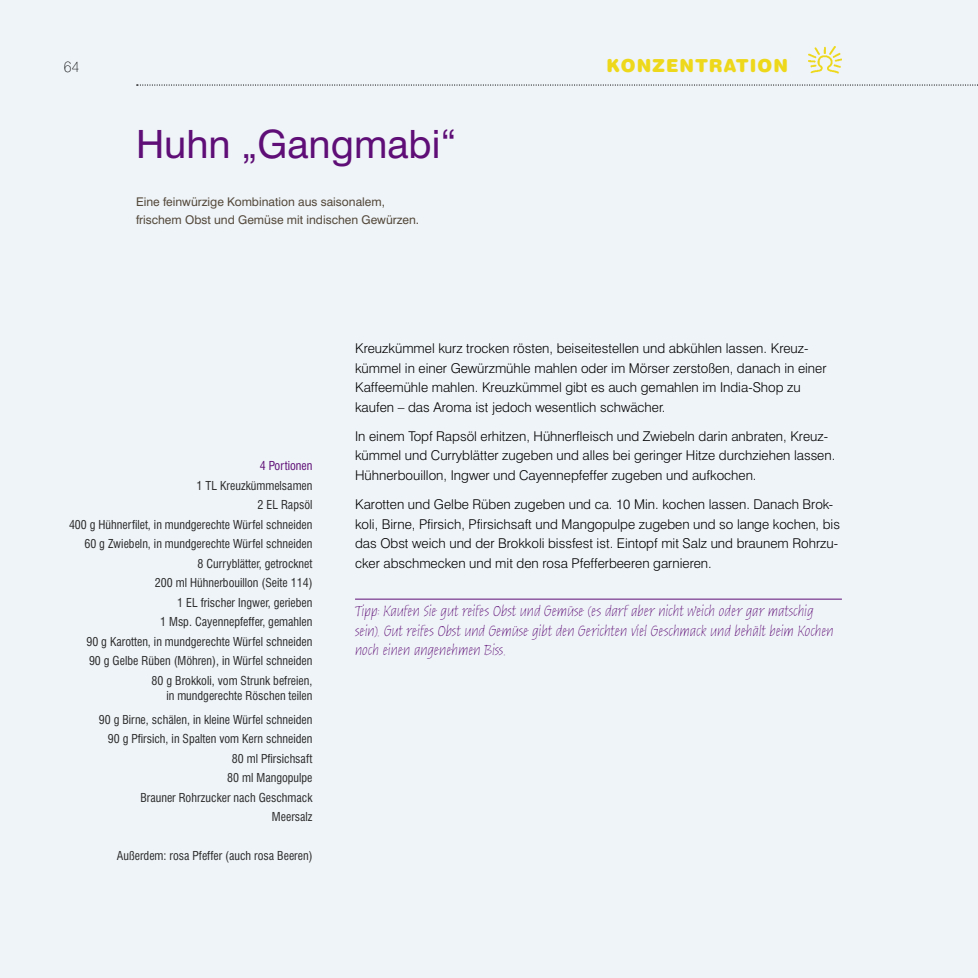
<style>
.page{position:relative;width:978px;height:978px;background:#eff4f8}
.page>*{position:absolute;margin:0;border:0;box-sizing:border-box;transform-origin:0 0}
.t1{font:39px "Swiss 721 BT";color:#5e0e76}
.t2{font:18px "Swiss 721 BT Black Rounded";letter-spacing:.06em;color:#eed81b}
.t3{font:100 15px "Swiss 721 BT";color:#000}
.t4{font:300 13.5px/19.5px "Swiss 721 BT";color:#000}
.t5{font:13.5px/19.5px "Russell Oblique Std Informal";letter-spacing:.005em;color:#5e0e76}
.t6{font:condensed 12px/19.5px "Swiss 721 BT";color:#2a2a2a;text-align:right}
.t7{font:12px/18px "Swiss 721 BT";color:#54493b}
.s1{color:#5e0e76}
</style>
<div class="page">
<svg style="left:137px;top:84px;width:841px;height:2px"></svg>
<img style="left:808px;top:46px;width:33px;height:28px">
<hr style="left:355px;top:599px;width:487px;height:1px;background:#5e0e76">
<p class="t3" style="left:64px;top:58px;width:17px">64</p>
<p class="t2" style="left:607px;top:55px;width:183px">KONZENTRATION</p>
<p class="t1" style="left:136px;top:120px;width:322px">Huhn „Gangmabi“</p>
<p class="t7" style="left:136px;top:193px;width:285px">Eine feinwürzige Kombination aus saisonalem, frischem Obst und Gemüse mit indischen Gewürzen.</p>
<p class="t6" style="left:69px;top:456px;width:245px"><span class="s1">4 Portionen<br></span>1 TL Kreuzkümmelsamen<br>2 EL Rapsöl<br>400 g Hühnerfilet, in mundgerechte Würfel schneiden 60 g Zwiebeln, in mundgerechte Würfel schneiden<br>8 Curryblätter, getrocknet<br>200 ml Hühnerbouillon (Seite 114)<br>1 EL frischer Ingwer, gerieben<br>1 Msp. Cayennepfeffer, gemahlen<br>90 g Karotten, in mundgerechte Würfel schneiden<br>90 g Gelbe Rüben (Möhren), in Würfel schneiden<br>80 g Brokkoli, vom Strunk befreien,</p>
<p class="t6" style="left:99px;top:683px;width:215px;line-height:24px">in mundgerechte Röschen teilen<br>90 g Birne, schälen, in kleine Würfel schneiden</p>
<p class="t6" style="left:108px;top:729px;width:206px">90 g Pfirsich, in Spalten vom Kern schneiden<br>80 ml Pfirsichsaft<br>80 ml Mangopulpe<br>Brauner Rohrzucker nach Geschmack<br>Meersalz</p>
<p class="t6" style="left:117px;top:846px;width:197px">Außerdem: rosa Pfeffer (auch rosa Beeren)</p>
<p class="t4" style="left:355px;top:338px;width:473px">Kreuzkümmel kurz trocken rösten, beiseitestellen und abkühlen lassen. Kreuz&shy;kümmel in einer Gewürzmühle mahlen oder im Mörser zerstoßen, danach in einer Kaffeemühle mahlen. Kreuzkümmel gibt es auch gemahlen im India-Shop zu kaufen – das Aroma ist jedoch wesentlich schwächer.</p>
<p class="t4" style="left:355px;top:426px;width:482px">In einem Topf Rapsöl erhitzen, Hühnerfleisch und Zwiebeln darin anbraten, Kreuz&shy;kümmel und Curryblätter zugeben und alles bei geringer Hitze durchziehen lassen.<br>Hühnerbouillon, Ingwer und Cayennepfeffer zugeben und aufkochen.</p>
<p class="t4" style="left:355px;top:494px;width:486px">Karotten und Gelbe Rüben zugeben und ca. 10 Min. kochen lassen. Danach Brok&shy;koli, Birne, Pfirsich, Pfirsichsaft und Mangopulpe zugeben und so lange kochen, bis das Obst weich und der Brokkoli bissfest ist. Eintopf mit Salz und braunem Rohrzu&shy;cker abschmecken und mit den rosa Pfefferbeeren garnieren.</p>
<p class="t5" style="left:355px;top:603px;width:480px">Tipp: Kaufen Sie gut reifes Obst und Gemüse (es darf aber nicht weich oder gar matschig sein). Gut reifes Obst und Gemüse gibt den Gerichten viel Geschmack und behält beim Kochen noch einen angenehmen Biss.</p>
</div>
